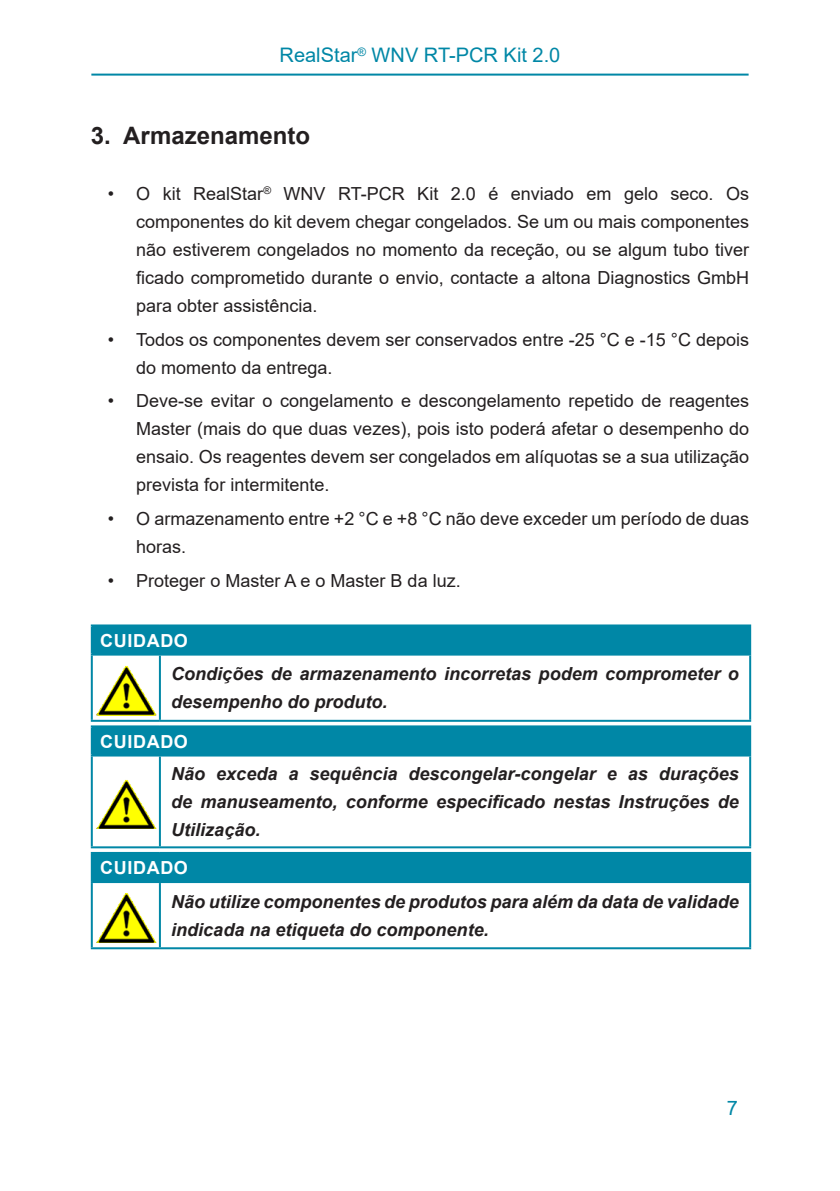
<style>
.page{position:relative;width:840px;height:1191px;background:#fff}
.page>*{position:absolute;margin:0;border:0;box-sizing:border-box;transform-origin:0 0}
.Level_1{font:700 24px "Arial";color:#231f20}
.Seitenkopf{font:20px "Arial";color:#0087a6}
.t1{font:18px/28px "Arial";color:#231f20;text-align:justify}
.Note_hazard_conseque{font:italic 700 18px/28px "Arial";color:#231f20}
.Note_Titel{font:700 18px "Arial";letter-spacing:.035em;color:#fff}
</style>
<div class="page">
<hr style="left:91px;top:74px;width:657px;height:2px;background:#0087a6">
<div style="left:92px;top:625px;width:657px;height:29px;background:#0087a6"></div>
<hr style="left:91px;top:624px;width:69px;height:2px;background:#0087a6">
<hr style="left:91px;top:626px;width:2px;height:27px;background:#0087a6">
<hr style="left:160px;top:624px;width:590px;height:2px;background:#0087a6">
<hr style="left:748px;top:626px;width:2px;height:27px;background:#0087a6">
<hr style="left:91px;top:653px;width:69px;height:2px;background:#0087a6">
<hr style="left:160px;top:653px;width:590px;height:2px;background:#0087a6">
<hr style="left:91px;top:655px;width:2px;height:65px;background:#0087a6">
<hr style="left:91px;top:720px;width:69px;height:2px;background:#0087a6">
<hr style="left:159px;top:655px;width:2px;height:65px;background:#0087a6">
<hr style="left:748px;top:655px;width:2px;height:65px;background:#0087a6">
<hr style="left:160px;top:720px;width:590px;height:2px;background:#0087a6">
<img style="left:96px;top:666px;width:61px;height:49px">
<div style="left:92px;top:726px;width:657px;height:29px;background:#0087a6"></div>
<hr style="left:91px;top:725px;width:69px;height:2px;background:#0087a6">
<hr style="left:91px;top:727px;width:2px;height:27px;background:#0087a6">
<hr style="left:160px;top:725px;width:590px;height:2px;background:#0087a6">
<hr style="left:748px;top:727px;width:2px;height:27px;background:#0087a6">
<hr style="left:91px;top:754px;width:69px;height:2px;background:#0087a6">
<hr style="left:160px;top:754px;width:590px;height:2px;background:#0087a6">
<hr style="left:91px;top:756px;width:2px;height:90px;background:#0087a6">
<hr style="left:91px;top:846px;width:69px;height:2px;background:#0087a6">
<hr style="left:159px;top:756px;width:2px;height:90px;background:#0087a6">
<hr style="left:748px;top:756px;width:2px;height:90px;background:#0087a6">
<hr style="left:160px;top:846px;width:590px;height:2px;background:#0087a6">
<img style="left:96px;top:780px;width:61px;height:49px">
<div style="left:92px;top:853px;width:657px;height:29px;background:#0087a6"></div>
<hr style="left:91px;top:852px;width:69px;height:2px;background:#0087a6">
<hr style="left:91px;top:854px;width:2px;height:27px;background:#0087a6">
<hr style="left:160px;top:852px;width:590px;height:2px;background:#0087a6">
<hr style="left:748px;top:854px;width:2px;height:27px;background:#0087a6">
<hr style="left:91px;top:881px;width:69px;height:2px;background:#0087a6">
<hr style="left:160px;top:881px;width:590px;height:2px;background:#0087a6">
<hr style="left:91px;top:883px;width:2px;height:64px;background:#0087a6">
<hr style="left:91px;top:947px;width:69px;height:2px;background:#0087a6">
<hr style="left:159px;top:883px;width:2px;height:64px;background:#0087a6">
<hr style="left:748px;top:883px;width:2px;height:64px;background:#0087a6">
<hr style="left:160px;top:947px;width:590px;height:2px;background:#0087a6">
<img style="left:96px;top:893px;width:61px;height:49px">
<p class="Seitenkopf" style="left:279px;top:41px;width:282px">RealStar<sup>®</sup> WNV RT-PCR Kit 2.0</p>
<p class="Level_1" style="left:91px;top:118px;width:221px">3. Armazenamento</p>
<p class="t1" style="left:136px;top:180px;width:614px;text-indent:-28px">• O kit RealStar<sup>®</sup> WNV RT-PCR Kit 2.0 é enviado em gelo seco. Os componentes do kit devem chegar congelados. Se um ou mais componentes não estiverem congelados no momento da receção, ou se algum tubo tiver ficado comprometido durante o envio, contacte a altona Diagnostics GmbH para obter assistência.</p>
<p class="t1" style="left:136px;top:325px;width:614px;text-indent:-28px">• Todos os componentes devem ser conservados entre -25 °C e -15 °C depois do momento da entrega.</p>
<p class="t1" style="left:136px;top:387px;width:614px;text-indent:-28px">• Deve-se evitar o congelamento e descongelamento repetido de reagentes Master (mais do que duas vezes), pois isto poderá afetar o desempenho do ensaio. Os reagentes devem ser congelados em alíquotas se a sua utilização prevista for intermitente.</p>
<p class="t1" style="left:136px;top:505px;width:614px;text-indent:-28px">• O armazenamento entre +2 °C e +8 °C não deve exceder um período de duas horas.</p>
<p class="t1" style="left:108px;top:566px;width:354px">• Proteger o Master A e o Master B da luz.</p>
<p class="Note_Titel" style="left:100px;top:627px;width:89px">CUIDADO</p>
<p class="Note_hazard_conseque" style="left:171px;top:660px;width:568px">Condições de armazenamento incorretas podem comprometer o desempenho do produto.</p>
<p class="Note_Titel" style="left:100px;top:728px;width:89px">CUIDADO</p>
<p class="Note_hazard_conseque" style="left:171px;top:760px;width:568px;text-align:justify">Não exceda a sequência descongelar-congelar e as durações de manuseamento, conforme especificado nestas Instruções de Utilização.</p>
<p class="Note_Titel" style="left:100px;top:855px;width:89px">CUIDADO</p>
<p class="Note_hazard_conseque" style="left:171px;top:888px;width:568px">Não utilize componentes de produtos para além da data de validade indicada na etiqueta do componente.</p>
<p class="Seitenkopf" style="left:726px;top:1094px;width:13px">7</p>
</div>
